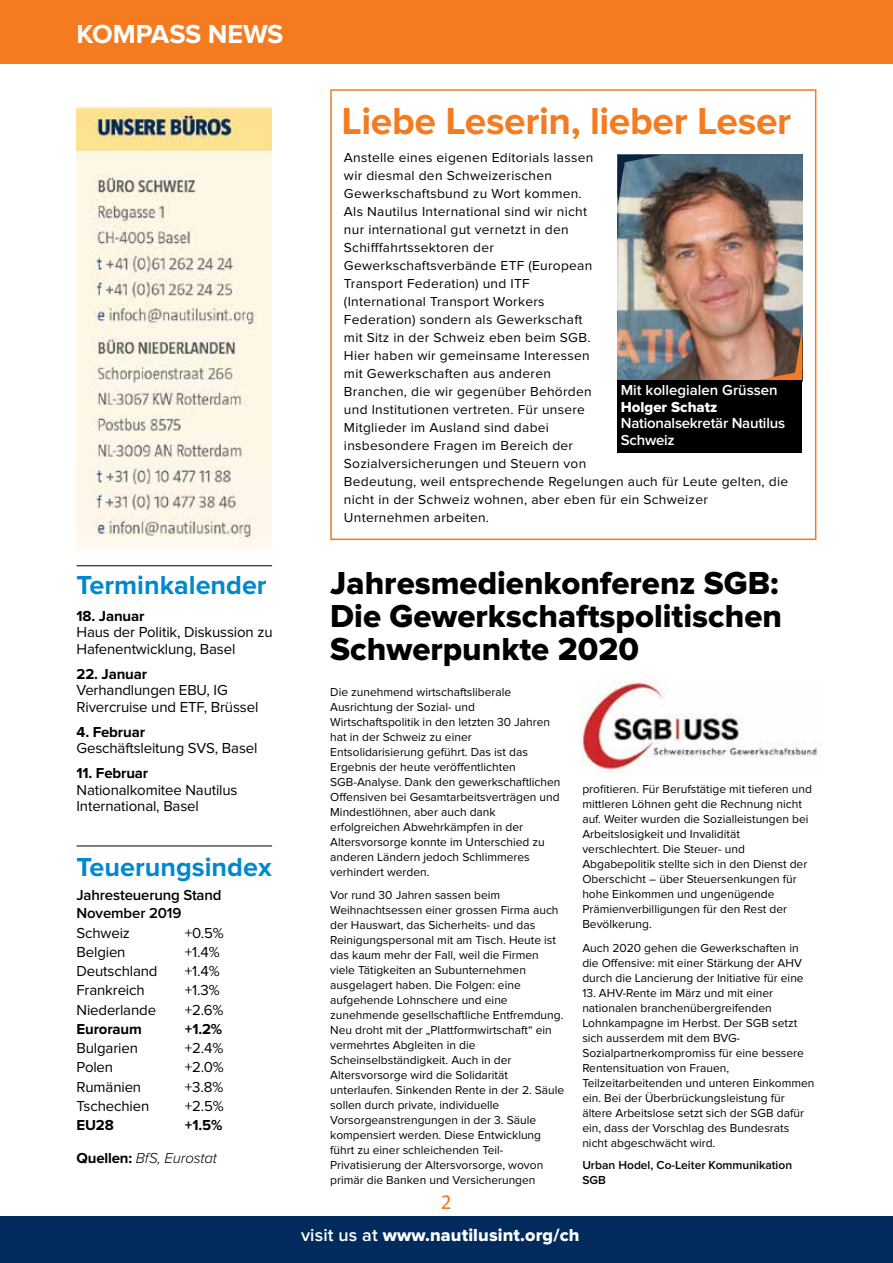
<style>
.page{position:relative;width:893px;height:1263px;background:#fff}
.page>*{position:absolute;margin:0;border:0;box-sizing:border-box;transform-origin:0 0}
.t1{font:700 39px "Proxima Nova";letter-spacing:-.01em;color:#f47b20}
.t2{font:33px/33px "Proxima Nova Extrabld";color:#000;text-align:justify}
.t3{font:700 27px "Proxima Nova";color:#0088ce}
.t4{font:700 27px "Proxima Nova";letter-spacing:-.01em;color:#fff}
.t5{font:21px "Taz";color:#f47b20}
.t6{font:18px "Proxima Nova Extrabld";letter-spacing:.01em;color:#fff}
.t7{font:15px/16.5px "Proxima Nova";letter-spacing:-.01em;color:#000}
.t8{font:700 15px/32.5px "Proxima Nova";letter-spacing:-.01em;color:#000}
.t9{font:600 15px/16.5px "Proxima Nova";letter-spacing:-.015em;color:#fff}
.t10{font:600 15px/18px "Proxima Nova";letter-spacing:-.01em;color:#000}
.t11{font:15px "Proxima Nova Extrabld";color:#fff}
.t12{font:13.5px/18px "Proxima Nova";letter-spacing:.02em;color:#000}
.t13{font:12px/15px "Proxima Nova";color:#000}
.t14{font:600 12px/15px "Proxima Nova";color:#000}
.s1{font-weight:300;font-style:italic}
.s2{font-family:"Proxima Nova";font-weight:600}
</style>
<div class="page">
<div style="left:0;top:0;width:893px;height:64px;background:#f47b20"></div>
<div style="left:0;top:1216px;width:893px;height:47px;background:#002b5c"></div>
<img style="left:77px;top:106px;width:194px;height:224px">
<img style="left:77px;top:330px;width:194px;height:219px">
<hr style="left:77px;top:846px;width:195px;height:1px;background:#000">
<hr style="left:77px;top:565px;width:195px;height:1px;background:#000">
<div style="left:330px;top:89px;width:486px;height:451px;border:2px solid #f47b20"></div>
<img style="left:618px;top:155px;width:184px;height:225px">
<svg style="left:618px;top:155px;width:44px;height:52px;background:#637a87"></svg>
<svg style="left:758px;top:328px;width:44px;height:52px;background:#986a50"></svg>
<div style="left:618px;top:380px;width:184px;height:72px;background:#000"></div>
<img style="left:580px;top:680px;width:241px;height:93px">
<h3 class="t4" style="left:77px;top:18px;width:208px">KOMPASS NEWS</h3>
<h3 class="t3" style="left:77px;top:569px;width:192px">Terminkalender</h3>
<p class="t8" style="left:77px;top:600px;width:69px">18. Januar</p>
<p class="t7" style="left:77px;top:624px;width:198px">Haus der Politik, Diskussion zu<br>Hafenentwicklung, Basel</p>
<p class="t8" style="left:77px;top:658px;width:72px">22. Januar</p>
<p class="t7" style="left:77px;top:682px;width:183px">Verhandlungen EBU, IG<br>Rivercruise und ETF, Brüssel</p>
<p class="t8" style="left:77px;top:716px;width:70px">4. Februar</p>
<p class="t7" style="left:77px;top:740px;width:182px">Geschäftsleitung SVS, Basel</p>
<p class="t8" style="left:77px;top:757px;width:73px">11. Februar</p>
<p class="t7" style="left:77px;top:782px;width:163px">Nationalkomitee Nautilus<br>International, Basel</p>
<h3 class="t3" style="left:77px;top:851px;width:197px">Teuerungsindex</h3>
<p class="t10" style="left:77px;top:887px;width:147px">Jahresteuerung Stand<br>November 2019</p>
<p class="t7" style="left:77px;top:924px;width:55px">Schweiz</p>
<p class="t7" style="left:185px;top:924px;width:40px">+0.5%</p>
<p class="t7" style="left:77px;top:944px;width:51px">Belgien</p>
<p class="t7" style="left:185px;top:944px;width:36px">+1.4%</p>
<p class="t7" style="left:77px;top:963px;width:82px">Deutschland</p>
<p class="t7" style="left:185px;top:963px;width:36px">+1.4%</p>
<p class="t7" style="left:77px;top:982px;width:70px">Frankreich</p>
<p class="t7" style="left:185px;top:982px;width:36px">+1.3%</p>
<p class="t7" style="left:77px;top:1001px;width:81px">Niederlande</p>
<p class="t7" style="left:185px;top:1001px;width:40px">+2.6%</p>
<p class="t8" style="left:77px;top:1013px;width:67px">Euroraum</p>
<p class="t8" style="left:185px;top:1013px;width:39px">+1.2%</p>
<p class="t7" style="left:77px;top:1040px;width:63px">Bulgarien</p>
<p class="t7" style="left:185px;top:1040px;width:40px">+2.4%</p>
<p class="t7" style="left:77px;top:1059px;width:38px">Polen</p>
<p class="t7" style="left:185px;top:1059px;width:40px">+2.0%</p>
<p class="t7" style="left:77px;top:1078px;width:66px">Rumänien</p>
<p class="t7" style="left:185px;top:1078px;width:40px">+3.8%</p>
<p class="t7" style="left:77px;top:1098px;width:74px">Tschechien</p>
<p class="t7" style="left:185px;top:1098px;width:40px">+2.5%</p>
<p class="t8" style="left:77px;top:1109px;width:39px">EU28</p>
<p class="t8" style="left:77px;top:1109px;width:147px;text-indent:108px">+1.5%<br>Quellen: <span class="s1">BfS, Eurostat</span></p>
<h1 class="t1" style="left:341px;top:99px;width:451px">Liebe Leserin, lieber Leser</h1>
<p class="t12" style="left:344px;top:149px;width:446px">Anstelle eines eigenen Editorials lassen<br>wir diesmal den Schweizerischen<br>Gewerkschaftsbund zu Wort kommen.<br>Als Nautilus International sind wir nicht<br>nur international gut vernetzt in den<br>Schifffahrtssektoren der<br>Gewerkschaftsverbände ETF (European<br>Transport Federation) und ITF<br>(International Transport Workers<br>Federation) sondern als Gewerkschaft<br>mit Sitz in der Schweiz eben beim SGB.<br>Hier haben wir gemeinsame Interessen<br>mit Gewerkschaften aus anderen<br>Branchen, die wir gegenüber Behörden<br>und Institutionen vertreten. Für unsere<br>Mitglieder im Ausland sind dabei<br>insbesondere Fragen im Bereich der<br>Sozialversicherungen und Steuern von<br>Bedeutung, weil entsprechende Regelungen auch für Leute gelten, die nicht in der Schweiz wohnen, aber eben für ein Schweizer Unternehmen arbeiten.</p>
<p class="t9" style="left:621px;top:382px;width:158px">Mit kollegialen Grüssen</p>
<p class="t11" style="left:621px;top:398px;width:98px">Holger Schatz</p>
<p class="t9" style="left:621px;top:415px;width:166px">Nationalsekretär Nautilus<br>Schweiz</p>
<h2 class="t2" style="left:330px;top:567px;width:453px">Jahresmedienkonferenz SGB:<br>Die Gewerkschaftspolitischen Schwerpunkte 2020</h2>
<p class="t13" style="left:330px;top:684px;width:232px">Die zunehmend wirtschaftsliberale Ausrichtung der Sozial- und Wirtschaftspolitik in den letzten 30 Jahren hat in der Schweiz zu einer Entsolidarisierung geführt. Das ist das Ergebnis der heute veröffentlichten SGB-Analyse. Dank den gewerkschaftlichen Offensiven bei Gesamtarbeitsverträgen und Mindestlöhnen, aber auch dank erfolgreichen Abwehrkämpfen in der Altersvorsorge konnte im Unterschied zu anderen Ländern jedoch Schlimmeres verhindert werden.</p>
<p class="t13" style="left:330px;top:888px;width:236px">Vor rund 30 Jahren sassen beim Weihnachtsessen einer grossen Firma auch der Hauswart, das Sicherheits- und das Reinigungspersonal mit am Tisch. Heute ist das kaum mehr der Fall, weil die Firmen viele Tätigkeiten an Subunternehmen ausgelagert haben. Die Folgen: eine aufgehende Lohnschere und eine zunehmende gesellschaftliche Entfremdung.<br>Neu droht mit der „Plattformwirtschaft“ ein vermehrtes Abgleiten in die Scheinselbständigkeit. Auch in der Altersvorsorge wird die Solidarität unterlaufen. Sinkenden Rente in der 2. Säule sollen durch private, individuelle Vorsorgeanstrengungen in der 3. Säule kompensiert werden. Diese Entwicklung führt zu einer schleichenden Teil-Privatisierung der Altersvorsorge, wovon primär die Banken und Versicherungen</p>
<h3 class="t5" style="left:441px;top:1190px;width:12px">2</h3>
<p class="t13" style="left:582px;top:782px;width:231px">profitieren. Für Berufstätige mit tieferen und mittleren Löhnen geht die Rechnung nicht auf. Weiter wurden die Sozialleistungen bei Arbeitslosigkeit und Invalidität verschlechtert. Die Steuer- und Abgabepolitik stellte sich in den Dienst der Oberschicht – über Steuersenkungen für hohe Einkommen und ungenügende Prämienverbilligungen für den Rest der Bevölkerung.</p>
<p class="t13" style="left:582px;top:940px;width:223px">Auch 2020 gehen die Gewerkschaften in die Offensive: mit einer Stärkung der AHV durch die Lancierung der Initiative für eine</p>
<p class="t13" style="left:582px;top:985px;width:234px">13. AHV-Rente im März und mit einer nationalen branchenübergreifenden Lohnkampagne im Herbst. Der SGB setzt sich ausserdem mit dem BVG-Sozialpartnerkompromiss für eine bessere Rentensituation von Frauen, Teilzeitarbeitenden und unteren Einkommen ein. Bei der Überbrückungsleistung für ältere Arbeitslose setzt sich der SGB dafür ein, dass der Vorschlag des Bundesrats nicht abgeschwächt wird.</p>
<p class="t14" style="left:582px;top:1158px;width:211px">Urban Hodel, Co-Leiter Kommunikation<br>SGB</p>
<h3 class="t6" style="left:301px;top:1224px;width:280px"><span class="s2">visit us at</span> www.nautilusint.org/ch</h3>
</div>
